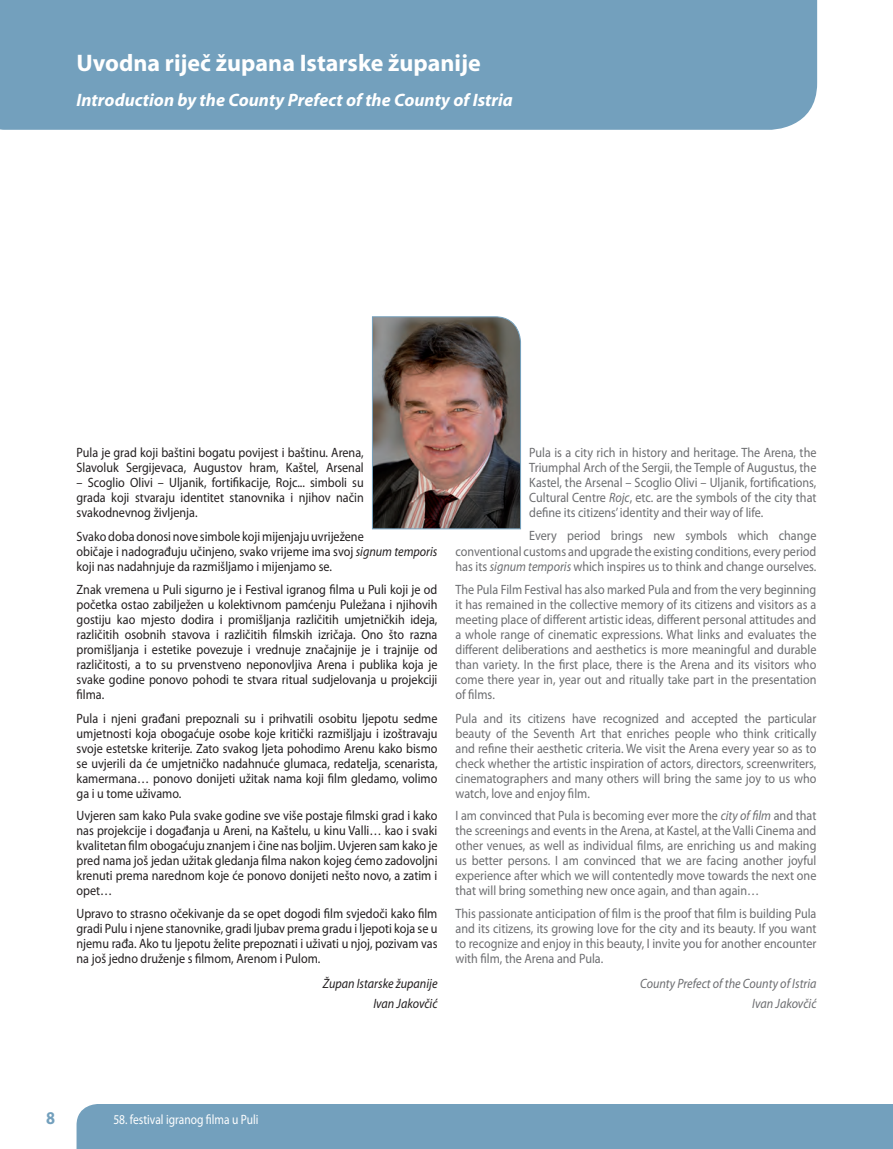
<style>
.page{position:relative;width:893px;height:1149px;background:#fff}
.page>*{position:absolute;margin:0;border:0;box-sizing:border-box;transform-origin:0 0}
.t1{font:700 24px "Myriad Pro";color:#fff}
.t2{font:italic 700 18px "Myriad Pro";color:#fff}
.t3{font:700 18px "Myriad Pro";color:#73a0bd;scale:.9 1}
.t4{font:13.5px/15px "Myriad Pro";color:#6c6d70;text-align:justify;scale:.9 1}
.t5{font:13.5px/15px "Myriad Pro";color:#231f20;text-align:justify;scale:.9 1}
.t6{font:italic 13.5px/19.2px "Myriad Pro";color:#6c6d70;text-align:right;scale:.9 1}
.t7{font:italic 13.5px/19.2px "Myriad Pro";color:#231f20;text-align:right;scale:.9 1}
.t8{font:13.5px "Myriad Pro";color:#fff;scale:.85 1}
.s1{font-style:italic}
</style>
<div class="page">
<div style="left:0;top:0;width:817px;height:130px;background:#73a0bd"></div>
<img style="left:372px;top:316px;width:149px;height:213px">
<div style="left:77px;top:1104px;width:816px;height:44px;background:#73a0bd"></div>
<h1 class="t1" style="left:77px;top:47px;width:406px">Uvodna riječ župana Istarske županije</h1>
<h2 class="t2" style="left:77px;top:88px;width:438px">Introduction by the County Prefect of the County of Istria</h2>
<p class="t5" style="left:77px;top:444px;width:321px">Pula je grad koji baštini bogatu povijest i baštinu. Arena,<br>Slavoluk Sergijevaca, Augustov hram, Kaštel, Arsenal</p>
<p class="t5" style="left:77px;top:474px;width:321px">– Scoglio Olivi – Uljanik, fortifikacije, Rojc... simboli su grada koji stvaraju identitet stanovnika i njihov način svakodnevnog življenja.</p>
<p class="t5" style="left:77px;top:528px;width:403px;text-align:left">Svako doba donosi nove simbole koji mijenjaju uvriježene<br>običaje i nadograđuju učinjeno, svako vrijeme ima svoj <span class="s1">signum temporis </span>koji nas nadahnjuje da razmišljamo i mijenjamo se.</p>
<p class="t5" style="left:77px;top:581px;width:403px">Znak vremena u Puli sigurno je i Festival igranog filma u Puli koji je od početka ostao zabilježen u kolektivnom pamćenju Puležana i njihovih gostiju kao mjesto dodira i promišljanja različitih umjetničkih ideja, različitih osobnih stavova i različitih filmskih izričaja. Ono što razna promišljanja i estetike povezuje i vrednuje značajnije je i trajnije od različitosti, a to su prvenstveno neponovljiva Arena i publika koja je svake godine ponovo pohodi te stvara ritual sudjelovanja u projekciji filma.</p>
<p class="t5" style="left:77px;top:710px;width:403px">Pula i njeni građani prepoznali su i prihvatili osobitu ljepotu sedme umjetnosti koja obogaćuje osobe koje kritički razmišljaju i izoštravaju svoje estetske kriterije. Zato svakog ljeta pohodimo Arenu kako bismo se uvjerili da će umjetničko nadahnuće glumaca, redatelja, scenarista, kamermana… ponovo donijeti užitak nama koji film gledamo, volimo ga i u tome uživamo.</p>
<p class="t5" style="left:77px;top:807px;width:403px">Uvjeren sam kako Pula svake godine sve više postaje filmski grad i kako nas projekcije i događanja u Areni, na Kaštelu, u kinu Valli… kao i svaki kvalitetan film obogaćuju znanjem i čine nas boljim. Uvjeren sam kako je pred nama još jedan užitak gledanja filma nakon kojeg ćemo zadovoljni krenuti prema narednom koje će ponovo donijeti nešto novo, a zatim i opet…</p>
<p class="t5" style="left:77px;top:905px;width:403px">Upravo to strasno očekivanje da se opet dogodi film svjedoči kako film gradi Pulu i njene stanovnike, gradi ljubav prema gradu i ljepoti koja se u njemu rađa. Ako tu ljepotu želite prepoznati i uživati u njoj, pozivam vas na još jedno druženje s filmom, Arenom i Pulom.</p>
<p class="t7" style="left:323px;top:973px;width:129px">Župan Istarske županije<br>Ivan Jakovčić</p>
<p class="t4" style="left:529px;top:444px;width:321px">Pula is a city rich in history and heritage. The Arena, the Triumphal Arch of the Sergii, the Temple of Augustus, the Kastel, the Arsenal – Scoglio Olivi – Uljanik, fortifications, Cultural Centre <span class="s1">Rojc</span>, etc. are the symbols of the city that define its citizens’ identity and their way of life.</p>
<p class="t4" style="left:455px;top:528px;width:403px;text-indent:74px">Every period brings new symbols which change conventional customs and upgrade the existing conditions, every period has its <span class="s1">signum temporis</span> which inspires us to think and change ourselves.</p>
<p class="t4" style="left:455px;top:581px;width:403px">The Pula Film Festival has also marked Pula and from the very beginning it has remained in the collective memory of its citizens and visitors as a meeting place of different artistic ideas, different personal attitudes and a whole range of cinematic expressions. What links and evaluates the different deliberations and aesthetics is more meaningful and durable than variety. In the first place, there is the Arena and its visitors who come there year in, year out and ritually take part in the presentation of films.</p>
<p class="t4" style="left:455px;top:710px;width:403px">Pula and its citizens have recognized and accepted the particular beauty of the Seventh Art that enriches people who think critically and refine their aesthetic criteria. We visit the Arena every year so as to check whether the artistic inspiration of actors, directors, screenwriters, cinematographers and many others will bring the same joy to us who watch, love and enjoy film.</p>
<p class="t4" style="left:455px;top:807px;width:403px">I am convinced that Pula is becoming ever more the <span class="s1">city of film</span> and that the screenings and events in the Arena, at Kastel, at the Valli Cinema and other venues, as well as individual films, are enriching us and making us better persons. I am convinced that we are facing another joyful experience after which we will contentedly move towards the next one that will bring something new once again, and than again…</p>
<p class="t4" style="left:455px;top:905px;width:403px">This passionate anticipation of film is the proof that film is building Pula and its citizens, its growing love for the city and its beauty. If you want to recognize and enjoy in this beauty, I invite you for another encounter with film, the Arena and Pula.</p>
<p class="t6" style="left:640px;top:973px;width:198px">County Prefect of the County of Istria<br>Ivan Jakovčić</p>
<h2 class="t3" style="left:46px;top:1105px;width:11px">8</h2>
<p class="t8" style="left:113px;top:1110px;width:172px">58. festival igranog filma u Puli</p>
</div>
